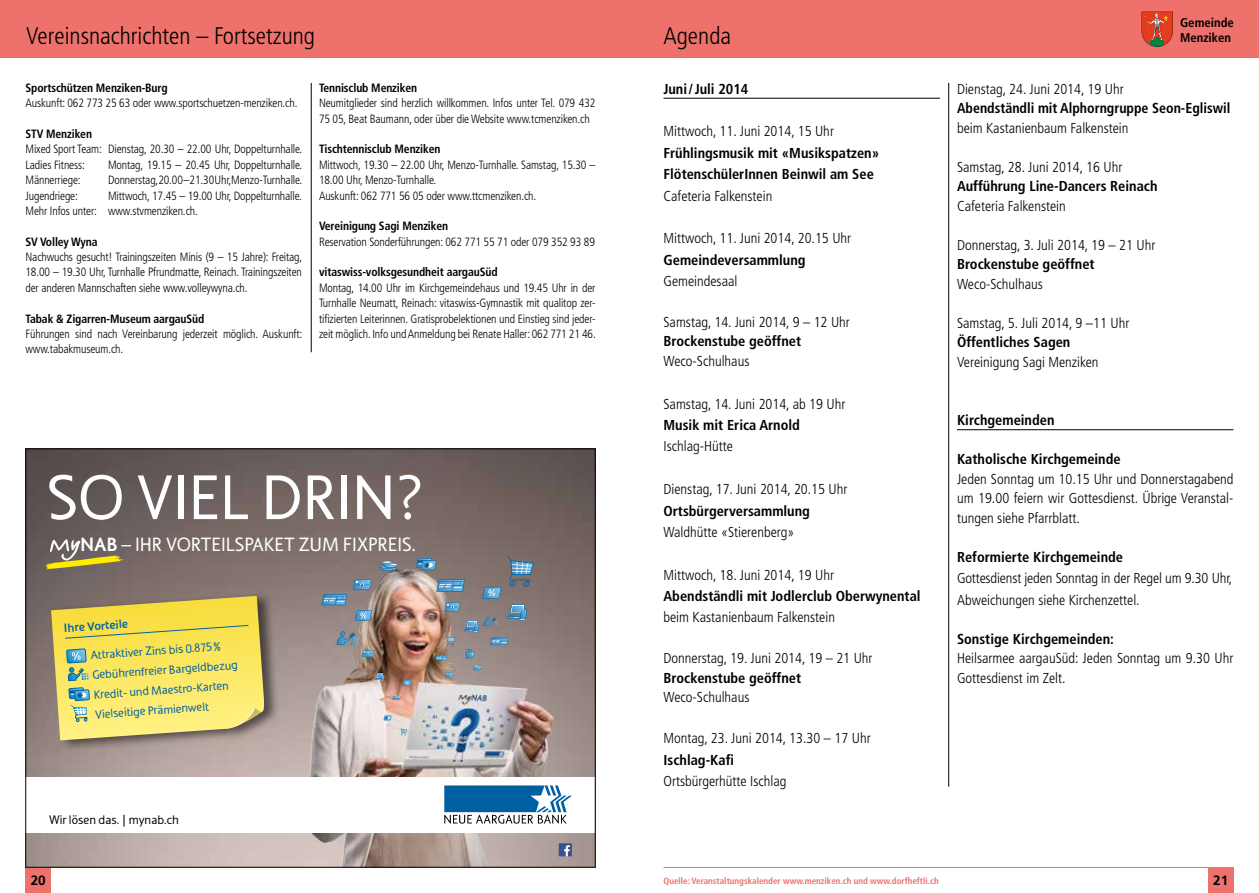
<style>
.page{position:relative;width:1259px;height:893px;background:#fff}
.page>*{position:absolute;margin:0;border:0;box-sizing:border-box;transform-origin:0 0}
.t1{font:61.35px "Solo Sans";color:#fff}
.t2{font:300 condensed 24px "Frutiger LT Std";color:#000}
.t3{font:18.75px "Solo Sans";color:#fff}
.t4{font:300 condensed 14.4px/19.5px "Frutiger LT Std";color:#000}
.t5{font:700 condensed 14.4px/21.5px "Frutiger LT Std";color:#000}
.t6{font:700 13.5px "Frutiger LT Std";color:#000}
.t7{font:700 condensed 12.75px "Frutiger LT Std";color:#000}
.t8{font:12.15px "Solo Sans";color:#000}
.t9{font:300 condensed 12px/15.3px "Frutiger LT Std";letter-spacing:-.01em;color:#000}
.t10{font:700 condensed 12px "Frutiger LT Std";letter-spacing:-.01em;color:#000}
.t11{font:11.7px/19.8px "Solo Sans";color:#005fa1}
.t12{font:700 11.7px "Solo Sans";color:#005fa1}
.t13{font:700 condensed 9px "Frutiger LT Std";color:#ee716b}
.s1{font-family:"Justlefthand";font-size:27.15px}
.s2{font-weight:700}
</style>
<div class="page">
<div style="left:26px;top:867px;width:25px;height:26px;background:#ee716b"></div>
<div style="left:0;top:0;width:629px;height:57px;background:#ee716b"></div>
<hr style="left:663px;top:867px;width:570px;height:1px;background:#ee716b">
<div style="left:1208px;top:867px;width:25px;height:26px;background:#ee716b"></div>
<div style="left:629px;top:0;width:630px;height:57px;background:#ee716b"></div>
<svg style="left:1141px;top:12px;width:31px;height:35px"></svg>
<hr style="left:311px;top:83px;width:1px;height:269px;background:#000">
<hr style="left:948px;top:83px;width:1px;height:704px;background:#000">
<hr style="left:663px;top:98px;width:277px;height:1px;background:#000">
<hr style="left:957px;top:429px;width:276px;height:1px;background:#000">
<img style="left:28px;top:454px;width:565px;height:411px">
<svg style="left:392px;top:695px;width:8px;height:5px"></svg>
<svg style="left:384px;top:715px;width:7px;height:5px"></svg>
<svg style="left:400px;top:728px;width:7px;height:8px"></svg>
<img style="left:321px;top:557px;width:213px;height:129px">
<svg style="left:44px;top:539px;width:79px;height:30px;background:#8f845a"></svg>
<div style="left:51px;top:592px;width:229px;height:160px;background:#000;opacity:.54"></div>
<svg style="left:51px;top:596px;width:214px;height:144px;background:#e3d364"></svg>
<div style="left:559px;top:843px;width:13px;height:13px;background:#3b5093"></div>
<svg style="left:564px;top:845px;width:6px;height:11px"></svg>
<div style="left:26px;top:777px;width:569px;height:55px;background:#fff"></div>
<svg style="left:444px;top:785px;width:128px;height:39px"></svg>
<p class="t7" style="left:1180px;top:15px;width:55px">Gemeinde</p>
<h2 class="t2" style="left:26px;top:22px;width:290px">Vereinsnachrichten – Fortsetzung</h2>
<p class="t7" style="left:1180px;top:30px;width:52px">Menziken</p>
<p class="t10" style="left:26px;top:81px;width:144px">Sportschützen Menziken-Burg</p>
<p class="t9" style="left:26px;top:96px;width:273px">Auskunft: 062 773 25 63 oder www.sportschuetzen-menziken.ch.</p>
<p class="t10" style="left:26px;top:127px;width:68px">STV Menziken</p>
<p class="t9" style="left:26px;top:142px;width:278px">Mixed Sport Team: Dienstag, 20.30 – 22.00 Uhr, Doppelturnhalle.<br>Ladies Fitness:</p>
<h2 class="t2" style="left:663px;top:22px;width:69px">Agenda</h2>
<p class="t10" style="left:319px;top:81px;width:100px">Tennisclub Menziken</p>
<p class="t9" style="left:319px;top:96px;width:278px">Neumitglieder sind herzlich willkommen. Infos unter Tel. 079 432<br>75 05, Beat Baumann, oder über die Website www.tcmenziken.ch</p>
<p class="t10" style="left:319px;top:142px;width:123px">Tischtennisclub Menziken</p>
<p class="t9" style="left:319px;top:157px;width:278px">Mittwoch, 19.30 – 22.00 Uhr, Menzo-Turnhalle. Samstag, 15.30 –<br>18.00 Uhr, Menzo-Turnhalle.<br>Auskunft: 062 771 56 05 oder www.ttcmenziken.ch.</p>
<p class="t10" style="left:319px;top:219px;width:131px">Vereinigung Sagi Menziken</p>
<p class="t9" style="left:319px;top:234px;width:277px">Reservation Sonderführungen: 062 771 55 71 oder 079 352 93 89</p>
<p class="t10" style="left:319px;top:265px;width:180px">vitaswiss-volksgesundheit aargauSüd</p>
<p class="t9" style="left:319px;top:280px;width:278px;text-align:justify">Montag, 14.00 Uhr im Kirchgemeindehaus und 19.45 Uhr in der Turnhalle Neumatt, Reinach: vitaswiss-Gymnastik mit qualitop zer&shy;tifizierten Leiterinnen. Gratisprobelektionen und Einstieg sind jeder&shy;zeit möglich. Info und Anmeldung bei Renate Haller: 062 771 21 46.</p>
<p class="t5" style="left:663px;top:78px;width:86px">Juni/Juli 2014</p>
<p class="t4" style="left:663px;top:122px;width:172px">Mittwoch, 11. Juni 2014, 15 Uhr</p>
<p class="t5" style="left:663px;top:142px;width:217px">Frühlingsmusik mit «Musikspatzen»<br>FlötenschülerInnen Beinwil am See</p>
<p class="t4" style="left:663px;top:186px;width:110px">Cafeteria Falkenstein</p>
<p class="t4" style="left:663px;top:229px;width:189px">Mittwoch, 11. Juni 2014, 20.15 Uhr</p>
<p class="t5" style="left:663px;top:249px;width:144px">Gemeindeversammlung</p>
<p class="t4" style="left:663px;top:272px;width:75px">Gemeindesaal</p>
<p class="t4" style="left:663px;top:312px;width:188px">Samstag, 14. Juni 2014, 9 – 12 Uhr</p>
<p class="t5" style="left:663px;top:331px;width:139px">Brockenstube geöffnet</p>
<p class="t4" style="left:663px;top:351px;width:87px">Weco-Schulhaus</p>
<p class="t4" style="left:663px;top:394px;width:183px">Samstag, 14. Juni 2014, ab 19 Uhr</p>
<p class="t5" style="left:663px;top:414px;width:138px">Musik mit Erica Arnold</p>
<p class="t4" style="left:663px;top:437px;width:71px">Ischlag-Hütte</p>
<p class="t4" style="left:663px;top:480px;width:185px">Dienstag, 17. Juni 2014, 20.15 Uhr</p>
<p class="t5" style="left:663px;top:500px;width:148px">Ortsbürgerversammlung</p>
<p class="t4" style="left:663px;top:522px;width:132px">Waldhütte «Stierenberg»</p>
<p class="t4" style="left:663px;top:565px;width:172px">Mittwoch, 18. Juni 2014, 19 Uhr</p>
<p class="t5" style="left:663px;top:585px;width:259px">Abendständli mit Jodlerclub Oberwynental</p>
<p class="t4" style="left:663px;top:608px;width:173px">beim Kastanienbaum Falkenstein</p>
<p class="t4" style="left:663px;top:649px;width:211px">Donnerstag, 19. Juni 2014, 19 – 21 Uhr</p>
<p class="t5" style="left:663px;top:667px;width:139px">Brockenstube geöffnet</p>
<p class="t4" style="left:663px;top:688px;width:87px">Weco-Schulhaus</p>
<p class="t4" style="left:663px;top:729px;width:209px">Montag, 23. Juni 2014, 13.30 – 17 Uhr</p>
<p class="t5" style="left:663px;top:749px;width:72px">Ischlag-Kafi</p>
<p class="t4" style="left:663px;top:771px;width:124px">Ortsbürgerhütte Ischlag</p>
<p class="t4" style="left:957px;top:79px;width:168px">Dienstag, 24. Juni 2014, 19 Uhr</p>
<p class="t5" style="left:957px;top:98px;width:275px">Abendständli mit Alphorngruppe Seon-Egliswil</p>
<p class="t4" style="left:957px;top:118px;width:173px">beim Kastanienbaum Falkenstein</p>
<p class="t4" style="left:957px;top:157px;width:167px">Samstag, 28. Juni 2014, 16 Uhr</p>
<p class="t5" style="left:957px;top:176px;width:202px">Aufführung Line-Dancers Reinach</p>
<p class="t4" style="left:957px;top:196px;width:110px">Cafeteria Falkenstein</p>
<p class="t4" style="left:957px;top:235px;width:200px">Donnerstag, 3. Juli 2014, 19 – 21 Uhr</p>
<p class="t5" style="left:957px;top:254px;width:139px">Brockenstube geöffnet</p>
<p class="t4" style="left:957px;top:274px;width:87px">Weco-Schulhaus</p>
<p class="t4" style="left:957px;top:313px;width:174px">Samstag, 5. Juli 2014, 9 –11 Uhr</p>
<p class="t5" style="left:957px;top:331px;width:115px">Öffentliches Sagen</p>
<p class="t4" style="left:957px;top:352px;width:143px">Vereinigung Sagi Menziken</p>
<p class="t9" style="left:108px;top:157px;width:196px">Montag, 19.15 – 20.45 Uhr, Doppelturnhalle.</p>
<p class="t9" style="left:26px;top:173px;width:57px">Männerriege:</p>
<p class="t9" style="left:108px;top:173px;width:196px">Donnerstag, 20.00 – 21.30 Uhr, Menzo-Turnhalle.</p>
<p class="t9" style="left:26px;top:188px;width:54px">Jugendriege:</p>
<p class="t9" style="left:26px;top:188px;width:278px;text-indent:83px">Mittwoch, 17.45 – 19.00 Uhr, Doppelturnhalle.<br>Mehr Infos unter: www.stvmenziken.ch.</p>
<p class="t10" style="left:26px;top:234px;width:74px">SV Volley Wyna</p>
<p class="t9" style="left:26px;top:249px;width:278px;text-align:justify">Nachwuchs gesucht! Trainingszeiten Minis (9 – 15 Jahre): Freitag, 18.00 – 19.30 Uhr, Turnhalle Pfrundmatte, Reinach. Trainingszeiten der anderen Mannschaften siehe www.volleywyna.ch.</p>
<p class="t10" style="left:26px;top:311px;width:180px">Tabak &amp; Zigarren-Museum aargauSüd</p>
<p class="t9" style="left:26px;top:326px;width:278px">Führungen sind nach Vereinbarung jederzeit möglich. Auskunft: www.tabakmuseum.ch.</p>
<p class="t5" style="left:957px;top:409px;width:99px">Kirchgemeinden</p>
<p class="t5" style="left:957px;top:448px;width:165px">Katholische Kirchgemeinde</p>
<p class="t4" style="left:957px;top:469px;width:278px;text-align:justify">Jeden Sonntag um 10.15 Uhr und Donnerstagabend um 19.00 feiern wir Gottesdienst. Übrige Veranstal&shy;tungen siehe Pfarrblatt.</p>
<p class="t5" style="left:957px;top:546px;width:168px">Reformierte Kirchgemeinde</p>
<p class="t4" style="left:957px;top:568px;width:277px;line-height:21.3px">Gottesdienst jeden Sonntag in der Regel um 9.30 Uhr,<br>Abweichungen siehe Kirchenzettel.</p>
<p class="t5" style="left:957px;top:628px;width:159px">Sonstige Kirchgemeinden:</p>
<p class="t4" style="left:957px;top:648px;width:278px">Heilsarmee aargauSüd: Jeden Sonntag um 9.30 Uhr<br>Gottesdienst im Zelt.</p>
<h1 class="t1" style="left:47px;top:462px;width:378px">SO VIEL DRIN?</h1>
<h3 class="t3" style="left:50px;top:533px;width:367px"><span class="s1">My</span><span class="s2">NAB</span> – IHR VORTEILSPAKET ZUM FIXPREIS.</h3>
<p class="t12" style="left:63px;top:621px;width:66px;rotate:-4deg">Ihre Vorteile</p>
<p class="t11" style="left:90px;top:645px;width:147px;rotate:-4deg">ATTRAKTIVERZINS BIS 0.875%<br>GEBÜHRENFREIERBARGELDBEZUG<br>KREDIT- UND MAESTRO-KARTEN<br>VIELSEITIGE PRÄMIENWELT</p>
<p class="t8" style="left:49px;top:812px;width:131px">WIR LÖSEN DAS. | MYNAB.CH</p>
<p class="t6" style="left:31px;top:873px;width:17px">20</p>
<p class="t13" style="left:663px;top:875px;width:277px">Quelle: Veranstaltungskalender www.menziken.ch und www.dorfheftli.ch</p>
<p class="t6" style="left:1213px;top:873px;width:17px">21</p>
</div>
